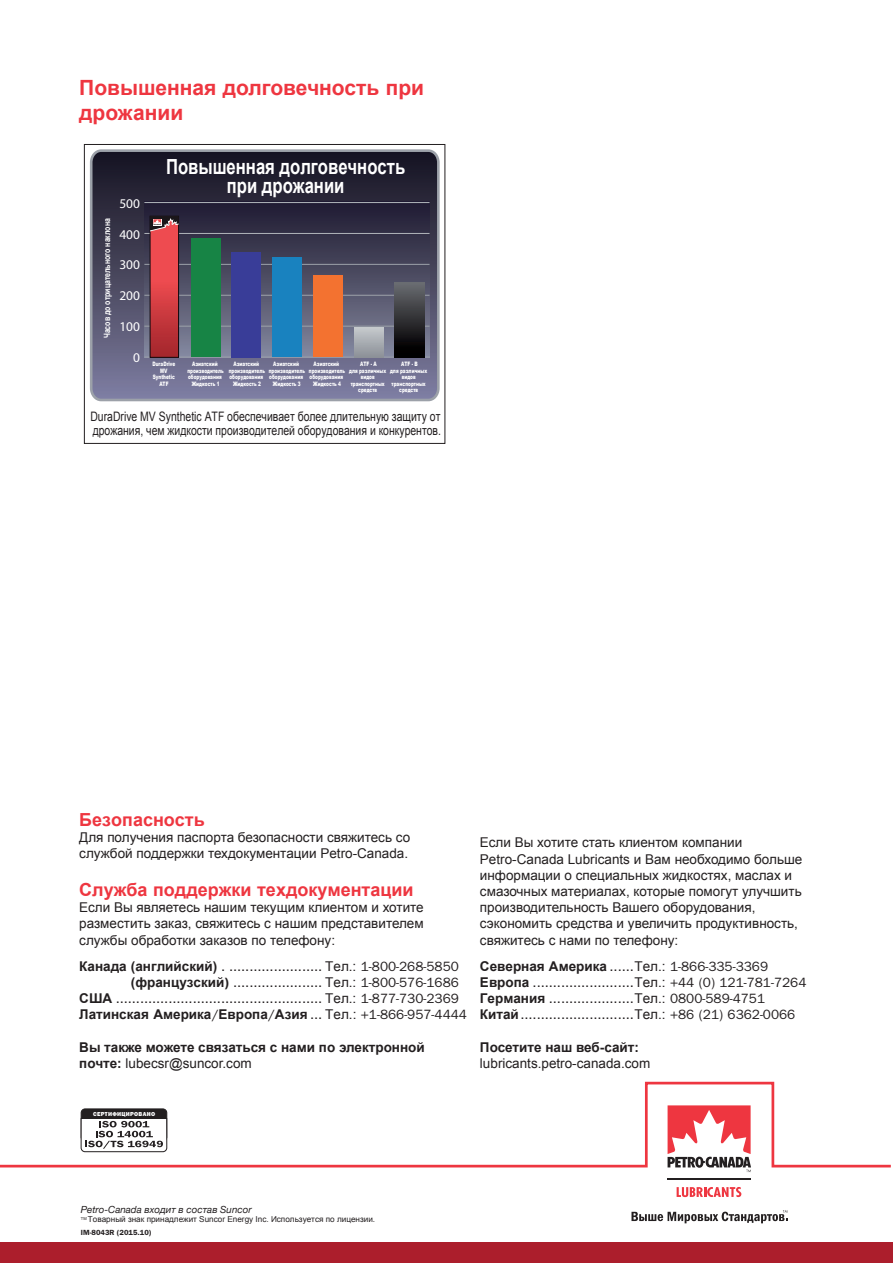
<style>
.page{position:relative;width:893px;height:1263px;background:#fff}
.page>*{position:absolute;margin:0;border:0;box-sizing:border-box;transform-origin:0 0}
.t1{font:700 21px/25.2px "Arial";color:#ee3640}
.t2{font:700 20.85px/18.9px "Arial";color:#fff;text-align:center;scale:.8 1}
.t3{font:700 18px "Arial";color:#ee3640}
.t4{font:13.5px/16.2px "Arial";color:#231f20}
.t5{font:13.5px/16.2px "Franklin Gothic";color:#231f20;text-align:right}
.t6{font:700 13.5px/16.2px "Arial";color:#231f20}
.t7{font:13.35px "Myriad";color:#fff}
.t8{font:13.05px/14.5px "Arial";color:#231f20;scale:.8 1}
.t9{font:italic 9.75px "Helvetica Neue";color:#231f20}
.t10{font:700 8.7px "Arial";color:#fff;scale:.8 1}
.t11{font:8.1px "Arial";color:#231f20}
.t12{font:600 7.5px "ITC Franklin Gothic Std";color:#231f20}
.t13{font:900 6.15px/6.6px "Arial";color:#fff;text-align:center;scale:.7 1}
.t14{font:6px "Franklin Got URWTCY Hea";letter-spacing:.05em;color:#fff}
.s1{font-family:"Arial";font-weight:700}
.s2{font-family:"Arial"}
.s3{font-weight:600}
.s4{font-family:"Franklin Gothic";font-weight:400}
.s5{font-weight:400}
</style>
<div class="page">
<hr style="left:667px;top:1178px;width:84px;height:2px;background:#231f20">
<svg style="left:631px;top:1210px;width:157px;height:13px"></svg>
<svg style="left:677px;top:1187px;width:64px;height:10px"></svg>
<div style="left:0;top:1242px;width:893px;height:21px;background:#ac1e2c"></div>
<svg style="left:0;top:1081px;width:891px;height:87px"></svg>
<svg style="left:89px;top:149px;width:351px;height:253px;background:#515067"></svg>
<svg style="left:145px;top:203px;width:285px;height:154px;background:#424358"></svg>
<hr style="left:144px;top:357px;width:286px;height:1px;background:#9ca1a9">
<hr style="left:144px;top:326px;width:286px;height:1px;background:#9ca1a9">
<hr style="left:144px;top:295px;width:286px;height:1px;background:#9ca1a9">
<hr style="left:144px;top:264px;width:286px;height:1px;background:#9ca1a9">
<hr style="left:144px;top:233px;width:286px;height:1px;background:#b0b5ba">
<hr style="left:144px;top:202px;width:286px;height:1px;background:#b0b5ba">
<div style="left:191px;top:238px;width:29px;height:119px;background:#178445"></div>
<div style="left:232px;top:252px;width:29px;height:105px;background:#393d98"></div>
<div style="left:272px;top:258px;width:30px;height:99px;background:#1982bf"></div>
<div style="left:313px;top:275px;width:30px;height:82px;background:#f37230"></div>
<div style="left:354px;top:327px;width:29px;height:30px;background:linear-gradient(to bottom,#c6cace,#8e939a)"></div>
<div style="left:395px;top:283px;width:29px;height:74px;background:linear-gradient(to bottom,#686b70,#000)"></div>
<svg style="left:152px;top:231px;width:25px;height:124px;background:#d73f44"></svg>
<div style="left:150px;top:216px;width:29px;height:141px;border:1px solid #0f0a0f"></div>
<svg style="left:150px;top:216px;width:29px;height:15px"></svg>
<div style="left:84px;top:144px;width:361px;height:300px;border:1px solid #231f20"></div>
<h1 class="t1" style="left:79px;top:76px;width:346px">Повышенная долговечность при дрожании</h1>
<p class="t7" style="left:119px;top:196px;width:22px">500</p>
<p class="t10" style="left:101px;top:338px;width:151px;rotate:-90deg">Часов до отрицательного наклона</p>
<p class="t7" style="left:119px;top:227px;width:22px">400</p>
<p class="t7" style="left:119px;top:258px;width:22px">300</p>
<p class="t7" style="left:119px;top:289px;width:22px">200</p>
<p class="t7" style="left:119px;top:320px;width:22px">100</p>
<h2 class="t2" style="left:166px;top:158px;width:300px">Повышенная долговечность при дрожании</h2>
<p class="t7" style="left:133px;top:351px;width:8px">0</p>
<p class="t13" style="left:229px;top:360px;width:53px">Азиатский производитель оборудования<br>Жидкость 2</p>
<p class="t13" style="left:269px;top:360px;width:53px">Азиатский производитель оборудования<br>Жидкость 3</p>
<p class="t13" style="left:309px;top:360px;width:53px">Азиатский производитель оборудования<br>Жидкость 4</p>
<p class="t8" style="left:90px;top:409px;width:440px">DuraDrive MV Synthetic ATF обеспечивает более длительную защиту от дрожания, чем жидкости производителей оборудования и конкурентов.</p>
<p class="t13" style="left:187px;top:360px;width:53px">Азиатский производитель оборудования<br>Жидкость 1</p>
<p class="t13" style="left:152px;top:360px;width:34px">DuraDrive<br>MV<br>Synthetic<br>ATF</p>
<p class="t13" style="left:349px;top:360px;width:54px">ATF - A<br>для различных видов транспортных средств</p>
<p class="t13" style="left:390px;top:360px;width:54px">ATF - B<br>для различных видов транспортных средств</p>
<h3 class="t3" style="left:79px;top:807px;width:127px">Безопасность</h3>
<p class="t4" style="left:79px;top:829px;width:332px">Для получения паспорта безопасности свяжитесь со службой поддержки техдокументации Petro-Canada.</p>
<h3 class="t3" style="left:79px;top:878px;width:336px">Служба поддержки техдокументации</h3>
<p class="t4" style="left:79px;top:899px;width:346px;text-align:justify">Если Вы являетесь нашим текущим клиентом и хотите разместить заказ, свяжитесь с нашим представителем службы обработки заказов по телефону:</p>
<p class="t5" style="left:79px;top:958px;width:381px"><span class="s1">Канада (английский)</span> . ....................... <span class="s2">Тел.:</span> 1-800-268-5850 <span class="s1">(французский</span><span class="s3">)</span> ...................... <span class="s2">Тел.:</span> 1-800-576-1686<br><span class="s1">США</span> ................................................... <span class="s2">Тел.:</span> 1-877-730-2369</p>
<p class="t6" style="left:79px;top:1007px;width:389px">Латинская Америка<span class="s4">/</span>Европа<span class="s4">/</span>Азия <span class="s4">...</span> <span class="s5">Тел.:</span> <span class="s4">+1-866-957-4444</span></p>
<p class="t6" style="left:79px;top:1039px;width:347px">Вы также можете связаться с нами по электронной почте: <span class="s5">lubecsr@suncor.com</span></p>
<p class="t4" style="left:480px;top:835px;width:324px">Если Вы хотите стать клиентом компании Petro-Canada Lubricants и Вам необходимо больше информации о специальных жидкостях, маслах и смазочных материалах, которые помогут улучшить производительность Вашего оборудования, сэкономить средства и увеличить продуктивность, свяжитесь с нами по телефону:</p>
<p class="t5" style="left:480px;top:958px;width:328px;text-align:left"><span class="s1">Северная Америка</span> ......<span class="s2">Тел.:</span> 1-866-335-3369<br><span class="s1">Европа</span> .........................<span class="s2">Тел.:</span> +44 (0) 121-781-7264<br><span class="s1">Германия</span> .....................<span class="s2">Тел.:</span> 0800-589-4751<br><span class="s1">Китай</span>............................<span class="s2">Тел.:</span> +86 (21) 6362-0066</p>
<p class="t6" style="left:480px;top:1039px;width:160px">Посетите наш веб-сайт:</p>
<p class="t4" style="left:480px;top:1055px;width:172px">lubricants.petro-canada.com</p>
<p class="t14" style="left:93px;top:1110px;width:64px">СЕРТИФИЦИРОВАНО</p>
<p class="t9" style="left:81px;top:1202px;width:172px">Petro-Canada входит в состав Suncor</p>
<p class="t11" style="left:81px;top:1214px;width:296px"><sup>TM</sup> Товарный знак принадлежит Suncor Energy Inc. Используется по лицензии.</p>
<p class="t12" style="left:81px;top:1228px;width:72px">IM-8043R (2015.10)</p>
</div>
